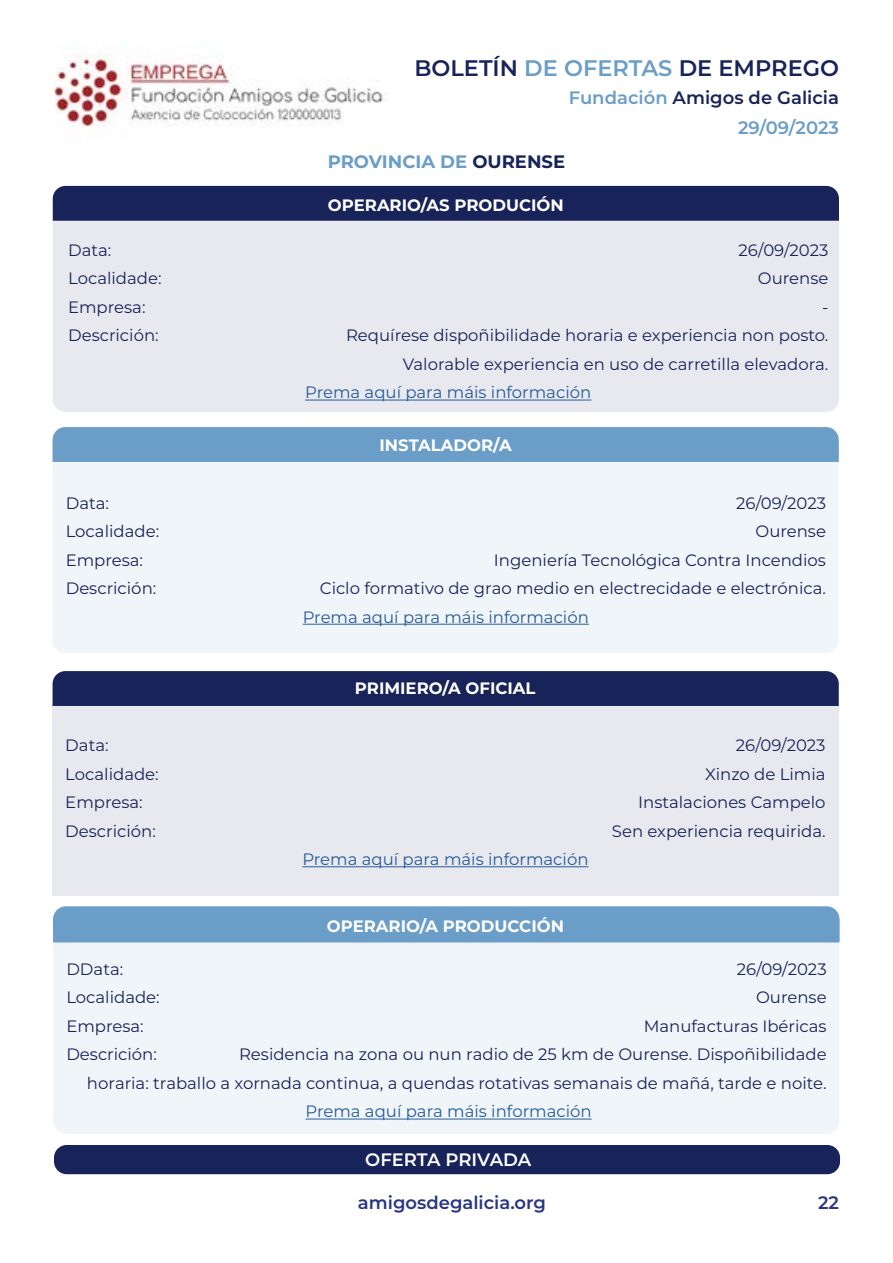
<style>
.page{position:relative;width:893px;height:1263px;background:#fff}
.page>*{position:absolute;margin:0;border:0;box-sizing:border-box;transform-origin:0 0}
.t1{font:600 22.5px "Montserrat";color:#172359}
.t2{font:600 18px "Montserrat";color:#172359}
.t3{font:600 18px "Montserrat";color:#283583}
.t4{font:700 18px "Montserrat";color:#6a9dc8}
.t5{font:600 18px "Montserrat";letter-spacing:-.005em;color:#fff}
.t6{font:600 18px "Montserrat";color:#6a9dc8}
.t7{font:16.5px/28.5px "Montserrat";color:#172359;text-align:right}
.t8{font:16.5px "Montserrat";color:#275b9b}
.t9{font:700 16.5px "Montserrat";color:#fff}
.s1{color:#6a9dc8}
.s2{color:#172359}
</style>
<div class="page">
<img style="left:54px;top:54px;width:333px;height:83px">
<div style="left:53px;top:942px;width:786px;height:192px;background:#f0f5f9"></div>
<div style="left:53px;top:906px;width:786px;height:36px;background:#6a9dc8"></div>
<hr style="left:306px;top:1118px;width:286px;height:1px;background:#275b9b">
<div style="left:54px;top:1145px;width:786px;height:29px;background:#172359;border-radius:13px"></div>
<div style="left:53px;top:221px;width:786px;height:191px;background:#e8e9ee"></div>
<div style="left:53px;top:462px;width:786px;height:191px;background:#f0f5f9"></div>
<div style="left:53px;top:186px;width:786px;height:35px;background:#172359"></div>
<div style="left:53px;top:427px;width:786px;height:35px;background:#6a9dc8"></div>
<hr style="left:305px;top:400px;width:286px;height:1px;background:#275b9b">
<hr style="left:303px;top:624px;width:286px;height:1px;background:#275b9b">
<div style="left:53px;top:671px;width:786px;height:35px;background:#172359"></div>
<div style="left:52px;top:704px;width:786px;height:192px;background:#e8e9ee"></div>
<hr style="left:302px;top:866px;width:286px;height:1px;background:#275b9b">
<h1 class="t1" style="left:414px;top:52px;width:426px">BOLETÍN <span class="s1">DE OFERTAS</span> DE EMPREGO</h1>
<p class="t2" style="left:569px;top:85px;width:272px"><span class="s1">Fundación</span> Amigos de Galicia</p>
<p class="t4" style="left:328px;top:149px;width:239px">PROVINCIA DE <span class="s2">OURENSE</span></p>
<p class="t9" style="left:328px;top:193px;width:237px">OPERARIO/AS PRODUCIÓN</p>
<p class="t6" style="left:738px;top:115px;width:102px">29/09/2023</p>
<p class="t7" style="left:68px;top:235px;width:45px">Data:</p>
<p class="t7" style="left:739px;top:235px;width:91px">26/09/2023</p>
<p class="t7" style="left:68px;top:264px;width:95px">Localidade:</p>
<p class="t7" style="left:758px;top:264px;width:72px">Ourense</p>
<p class="t7" style="left:68px;top:292px;width:79px">Empresa:</p>
<p class="t7" style="left:822px;top:292px;width:8px">-</p>
<p class="t7" style="left:68px;top:321px;width:92px">Descrición:</p>
<p class="t7" style="left:346px;top:321px;width:484px">Requírese dispoñibilidade horaria e experiencia non posto.<br>Valorable experiencia en uso de carretilla elevadora.</p>
<p class="t8" style="left:305px;top:381px;width:288px">Prema aquí para máis información</p>
<p class="t9" style="left:380px;top:433px;width:134px">INSTALADOR/A</p>
<p class="t7" style="left:66px;top:488px;width:45px">Data:</p>
<p class="t7" style="left:736px;top:488px;width:91px">26/09/2023</p>
<p class="t7" style="left:66px;top:516px;width:95px">Localidade:</p>
<p class="t7" style="left:755px;top:516px;width:72px">Ourense</p>
<p class="t7" style="left:66px;top:545px;width:79px">Empresa:</p>
<p class="t7" style="left:494px;top:545px;width:334px">Ingeniería Tecnológica Contra Incendios</p>
<p class="t7" style="left:66px;top:573px;width:92px">Descrición:</p>
<p class="t7" style="left:320px;top:573px;width:508px">Ciclo formativo de grao medio en electrecidade e electrónica.</p>
<p class="t8" style="left:303px;top:605px;width:288px">Prema aquí para máis información</p>
<p class="t9" style="left:355px;top:676px;width:182px">PRIMIERO/A OFICIAL</p>
<p class="t7" style="left:65px;top:730px;width:45px">Data:</p>
<p class="t7" style="left:736px;top:730px;width:91px">26/09/2023</p>
<p class="t7" style="left:65px;top:759px;width:95px">Localidade:</p>
<p class="t7" style="left:705px;top:759px;width:122px">Xinzo de Limia</p>
<p class="t7" style="left:65px;top:787px;width:79px">Empresa:</p>
<p class="t7" style="left:638px;top:787px;width:189px">Instalaciones Campelo</p>
<p class="t7" style="left:65px;top:816px;width:92px">Descrición:</p>
<p class="t7" style="left:612px;top:816px;width:215px">Sen experiencia requirida.</p>
<p class="t8" style="left:302px;top:848px;width:288px">Prema aquí para máis información</p>
<p class="t9" style="left:327px;top:914px;width:239px">OPERARIO/A PRODUCCIÓN</p>
<p class="t7" style="left:66px;top:954px;width:58px">DData:</p>
<p class="t7" style="left:737px;top:954px;width:91px">26/09/2023</p>
<p class="t7" style="left:66px;top:983px;width:95px">Localidade:</p>
<p class="t7" style="left:756px;top:983px;width:72px">Ourense</p>
<p class="t7" style="left:66px;top:1011px;width:79px">Empresa:</p>
<p class="t7" style="left:644px;top:1011px;width:184px">Manufacturas Ibéricas</p>
<p class="t7" style="left:66px;top:1040px;width:92px">Descrición:</p>
<p class="t7" style="left:87px;top:1040px;width:741px">Residencia na zona ou nun radio de 25 km de Ourense. Dispoñibilidade<br>horaria: traballo a xornada continua, a quendas rotativas semanais de mañá, tarde e noite.</p>
<p class="t8" style="left:306px;top:1100px;width:288px">Prema aquí para máis información</p>
<p class="t5" style="left:365px;top:1147px;width:168px">OFERTA PRIVADA</p>
<p class="t3" style="left:358px;top:1190px;width:190px">amigosdegalicia.org</p>
<p class="t3" style="left:818px;top:1190px;width:22px">22</p>
</div>
